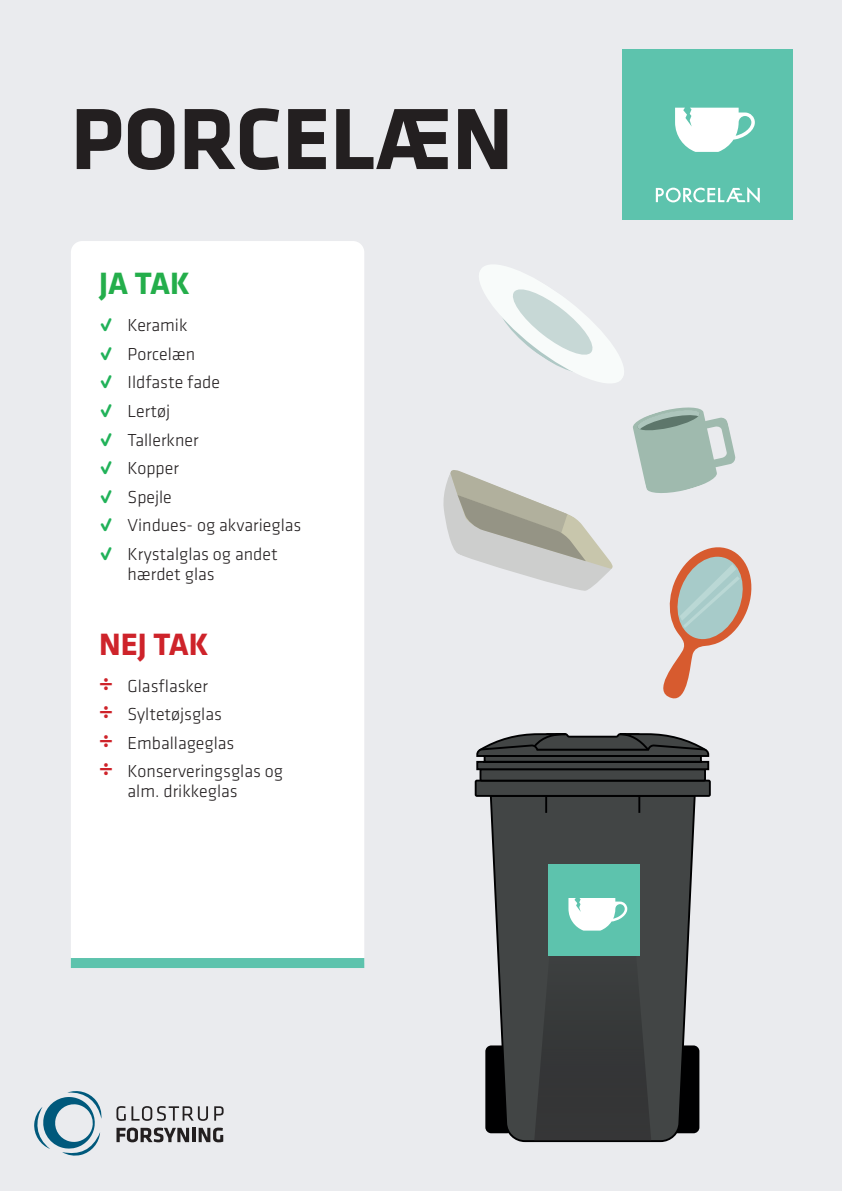
<style>
.page{position:relative;width:842px;height:1191px;background:#eaebee}
.page>*{position:absolute;margin:0;border:0;box-sizing:border-box;transform-origin:0 0}
.t1{font:700 90px "Klavika";color:#231f20}
.t2{font:700 32px "Klavika";color:#ce232a}
.t3{font:700 32px "Klavika";color:#24ae4b}
.t4{font:300 18px/28.5px "Klavika";color:#231f20}
.s1{font-family:"Netto OT";font-weight:900;color:#21b259}
.s2{font-family:"Lato";font-weight:700;font-size:24px;color:#ce232a}
</style>
<div class="page">
<div style="left:71px;top:241px;width:293px;height:717px;background:#fff"></div>
<div style="left:71px;top:958px;width:293px;height:10px;background:#5dc3ad"></div>
<svg style="left:116px;top:1106px;width:92px;height:14px"></svg>
<svg style="left:214px;top:1106px;width:10px;height:14px"></svg>
<svg style="left:116px;top:1127px;width:73px;height:15px"></svg>
<hr style="left:192px;top:1127px;width:3px;height:15px;background:#231f20">
<svg style="left:199px;top:1127px;width:24px;height:15px"></svg>
<svg style="left:34px;top:1091px;width:68px;height:65px"></svg>
<div style="left:485px;top:1045px;width:28px;height:88px;background:#000001;border-radius:6px"></div>
<div style="left:672px;top:1045px;width:27px;height:88px;background:#000001;border-radius:6px"></div>
<svg style="left:489px;top:797px;width:208px;height:345px"></svg>
<div style="left:476px;top:780px;width:234px;height:16px;background:#424545"></div>
<div style="left:475px;top:779px;width:236px;height:18px;border:2px solid #000001"></div>
<div style="left:480px;top:769px;width:225px;height:11px;background:#424545"></div>
<div style="left:479px;top:768px;width:227px;height:13px;border:2px solid #000001"></div>
<svg style="left:545px;top:796px;width:2px;height:17px"></svg>
<svg style="left:638px;top:796px;width:2px;height:17px"></svg>
<svg style="left:476px;top:733px;width:234px;height:38px;background:#414344"></svg>
<div style="left:548px;top:864px;width:91px;height:91px;background:#5dc3ad"></div>
<svg style="left:534px;top:895px;width:117px;height:246px;background:#475755"></svg>
<div style="left:622px;top:50px;width:170px;height:170px;background:#5dc3ad"></div>
<svg style="left:656px;top:187px;width:104px;height:16px"></svg>
<svg style="left:675px;top:108px;width:80px;height:44px"></svg>
<svg style="left:443px;top:470px;width:170px;height:121px"></svg>
<svg style="left:633px;top:407px;width:103px;height:86px"></svg>
<svg style="left:663px;top:547px;width:88px;height:151px"></svg>
<svg style="left:479px;top:265px;width:145px;height:118px"></svg>
<h1 class="t1" style="left:71px;top:90px;width:444px">PORCELÆN</h1>
<h2 class="t3" style="left:99px;top:266px;width:92px">JA TAK</h2>
<p class="t4" style="left:99px;top:311px;width:90px"><span class="s1">✓</span> Keramik</p>
<p class="t4" style="left:99px;top:340px;width:97px"><span class="s1">✓</span> Porcelæn</p>
<p class="t4" style="left:99px;top:368px;width:122px"><span class="s1">✓</span> Ildfaste fade</p>
<p class="t4" style="left:99px;top:397px;width:72px"><span class="s1">✓</span> Lertøj</p>
<p class="t4" style="left:99px;top:425px;width:101px"><span class="s1">✓</span> Tallerkner</p>
<p class="t4" style="left:99px;top:454px;width:81px"><span class="s1">✓</span> Kopper</p>
<p class="t4" style="left:99px;top:482px;width:74px"><span class="s1">✓</span> Spejle</p>
<p class="t4" style="left:99px;top:511px;width:204px"><span class="s1">✓</span> Vindues- og akvarieglas</p>
<p class="t4" style="left:128px;top:544px;width:152px;line-height:20px;text-indent:-28px"><span class="s1">✓</span> Krystalglas og andet hærdet glas</p>
<h2 class="t2" style="left:99px;top:627px;width:111px">NEJ TAK</h2>
<p class="t4" style="left:99px;top:672px;width:185px"><span class="s2">÷</span> Glasflasker<br><span class="s2">÷</span> Syltetøjsglas<br><span class="s2">÷</span> Emballageglas<br><span class="s2">÷</span> Konserveringsglas og</p>
<p class="t4" style="left:128px;top:777px;width:112px">alm. drikkeglas</p>
</div>
